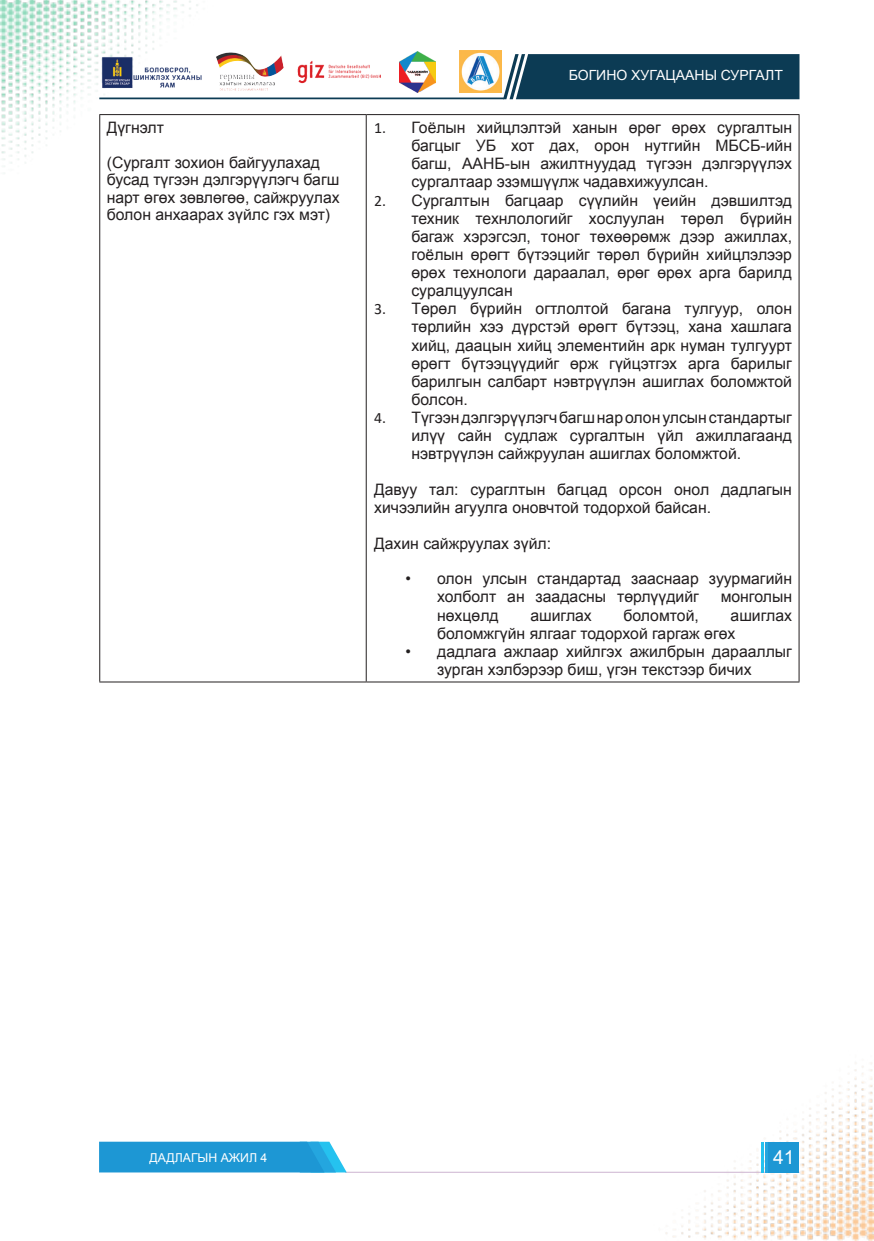
<style>
.page{position:relative;width:874px;height:1241px;background:#fff}
.page>*{position:absolute;margin:0;border:0;box-sizing:border-box;transform-origin:0 0}
.t1{font:19.25px "Arial";color:#fff}
.t2{font:15.75px/18.2px "Mogul Arial";color:#231f20}
.t3{font:14px "Arial";color:#fff}
.text{font:12.25px "Mogul Arial";color:#fff}
.s1{font-family:"Calibri"}
.s2{font-family:"Arial"}
</style>
<div class="page">
<img style="left:0;top:0;width:873px;height:1240px">
<hr style="left:345px;top:1171px;width:454px;height:1px;background:#ccb4d0">
<svg style="left:99px;top:1141px;width:247px;height:31px"></svg>
<div style="left:768px;top:1141px;width:30px;height:31px;background:#1d97d4"></div>
<hr style="left:761px;top:1141px;width:2px;height:31px;background:#25c2ef">
<hr style="left:764px;top:1141px;width:3px;height:31px;background:#24a6df">
<svg style="left:503px;top:54px;width:296px;height:45px"></svg>
<hr style="left:99px;top:97px;width:404px;height:2px;background:#0c3b54">
<img style="left:297px;top:60px;width:83px;height:23px">
<img style="left:102px;top:56px;width:100px;height:32px">
<img style="left:399px;top:51px;width:36px;height:42px">
<img style="left:459px;top:50px;width:42px;height:42px">
<img style="left:213px;top:50px;width:73px;height:44px">
<hr style="left:99px;top:114px;width:267px;height:1px;background:#231f20">
<hr style="left:99px;top:115px;width:1px;height:566px;background:#231f20">
<hr style="left:366px;top:114px;width:433px;height:1px;background:#231f20">
<hr style="left:365px;top:115px;width:1px;height:566px;background:#231f20">
<hr style="left:798px;top:115px;width:1px;height:566px;background:#231f20">
<hr style="left:99px;top:681px;width:267px;height:1px;background:#231f20">
<hr style="left:366px;top:681px;width:433px;height:1px;background:#231f20">
<p class="t2" style="left:107px;top:119px;width:59px">Дүгнэлт</p>
<p class="t2" style="left:107px;top:154px;width:234px;line-height:17.3px">(Сургалт зохион байгуулахад бусад түгээн дэлгэрүүлэгч багш нарт өгөх зөвлөгөө, сайжруулах болон анхаарах зүйлс гэх мэт)</p>
<p class="t3" style="left:568px;top:65px;width:215px">БОГИНО ХУГАЦААНЫ СУРГАЛТ</p>
<p class="t2" style="left:411px;top:119px;width:382px;text-align:justify;text-indent:-37px"><span class="s1">1.</span> Гоёлын хийцлэлтэй ханын өрөг өрөх сургалтын багцыг УБ хот дах, орон нутгийн МБСБ-ийн багш, ААНБ-ын ажилтнуудад түгээн дэлгэрүүлэх сургалтаар эзэмшүүлж чадавхижуулсан.</p>
<p class="t2" style="left:411px;top:191px;width:382px;text-align:justify;text-indent:-37px"><span class="s1">2.</span> Сургалтын багцаар сүүлийн үеийн дэвшилтэд техник технлологийг хослуулан төрөл бүрийн багаж хэрэгсэл, тоног төхөөрөмж дээр ажиллах, гоёлын өрөгт бүтээцийг төрөл бүрийн хийцлэлээр өрөх технологи дараалал, өрөг өрөх арга барилд суралцуулсан</p>
<p class="t2" style="left:411px;top:300px;width:382px;text-align:justify;text-indent:-37px"><span class="s1">3.</span> Төрөл бүрийн огтлолтой багана тулгуур, олон төрлийн хээ дүрстэй өрөгт бүтээц, хана хашлага хийц, даацын хийц элементийн арк нуман тулгуурт өрөгт бүтээцүүдийг өрж гүйцэтгэх арга барилыг барилгын салбарт нэвтрүүлэн ашиглах боломжтой болсон.</p>
<p class="t2" style="left:411px;top:408px;width:382px;text-align:justify;text-indent:-37px"><span class="s1">4.</span> Түгээн дэлгэрүүлэгч багш нар олон улсын стандартыг илүү сайн судлаж сургалтын үйл ажиллагаанд нэвтрүүлэн сайжруулан ашиглах боломжтой.</p>
<p class="t2" style="left:374px;top:480px;width:419px">Давуу тал: сураглтын багцад орсон онол дадлагын хичээлийн агуулга оновчтой тодорхой байсан.</p>
<p class="t2" style="left:374px;top:534px;width:178px">Дахин сайжруулах зүйл:</p>
<p class="t2" style="left:437px;top:570px;width:356px;text-indent:-32px"><span class="s2">•</span> олон улсын стандартад зааснаар зуурмагийн холболт ан заадасны төрлүүдийг</p>
<p class="t2" style="left:720px;top:588px;width:73px">монголын</p>
<p class="t2" style="left:437px;top:606px;width:63px">нөхцөлд</p>
<p class="t2" style="left:530px;top:606px;width:63px">ашиглах</p>
<p class="t2" style="left:623px;top:606px;width:77px">боломтой,</p>
<p class="t2" style="left:437px;top:606px;width:356px;text-indent:293px">ашиглах боломжгүйн ялгааг тодорхой гаргаж өгөх</p>
<p class="t2" style="left:405px;top:642px;width:387px;text-align:center"><span class="s2">•</span> дадлага ажлаар хийлгэх ажилбрын дарааллыг зурган хэлбэрээр биш, үгэн текстээр бичих</p>
<p class="text" style="left:149px;top:1148px;width:119px">ДАДЛАГЫН АЖИЛ 4</p>
<p class="t1" style="left:772px;top:1143px;width:23px">41</p>
</div>
